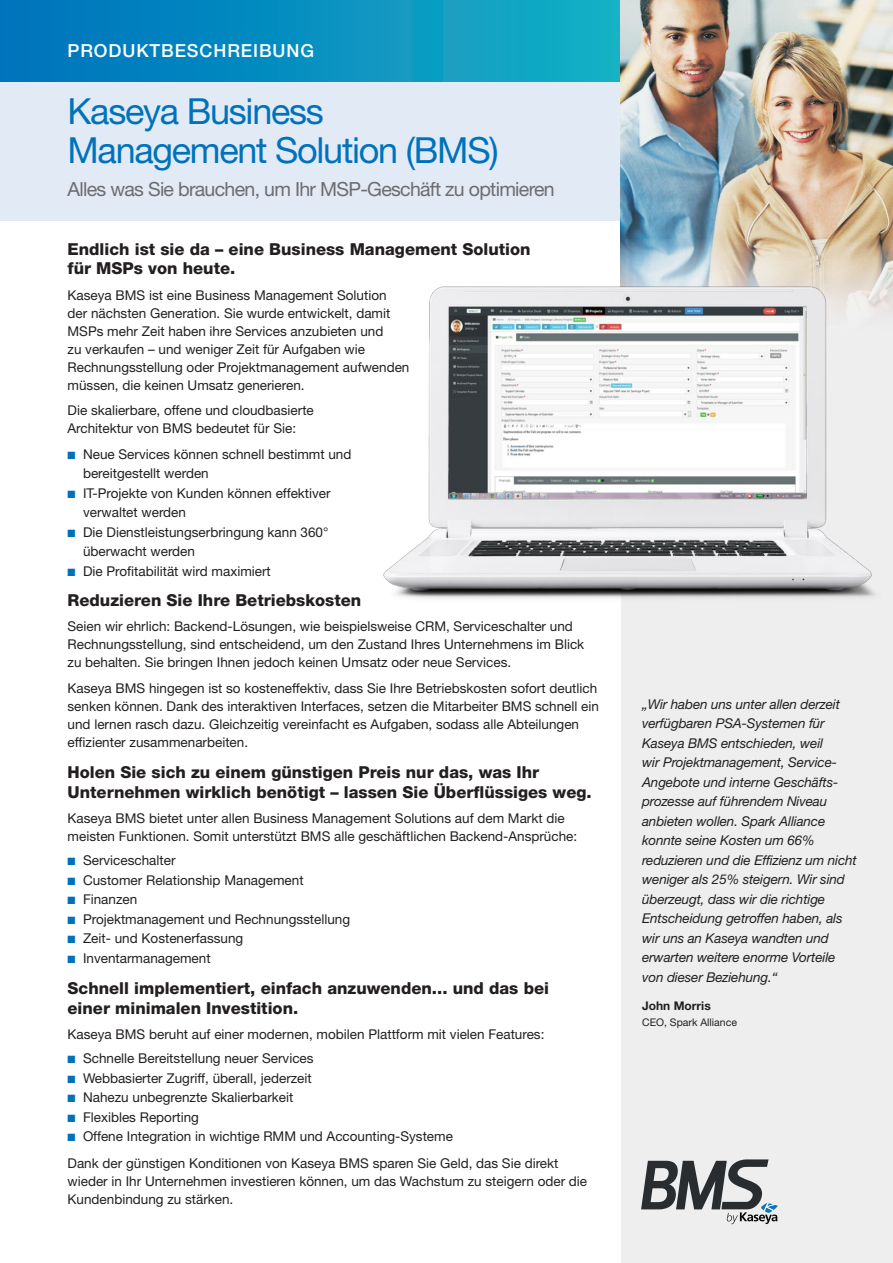
<style>
.page{position:relative;width:893px;height:1263px;background:#fff}
.page>*{position:absolute;margin:0;border:0;box-sizing:border-box;transform-origin:0 0}
.t1{font:36px/39px "Helvetica Neue";letter-spacing:-.035em;color:#0072bc}
.t2{font:19.5px "Helvetica Neue";letter-spacing:-.035em;color:#6c6d70}
.t3{font:500 18px "Helvetica Neue";letter-spacing:.05em;color:#fff}
.t4{font:800 16.5px/19.5px "Helvetica Neue";color:#231f20}
.t5{font:13.5px/18px "Helvetica Neue";color:#231f20}
.t6{font:italic 13.5px/19.5px "Helvetica Neue";letter-spacing:-.01em;color:#231f20}
.t7{font:700 12px "Helvetica Neue";color:#231f20}
.t8{font:10.5px "Helvetica Neue";color:#231f20}
.s1{color:#0072bc}
</style>
<div class="page">
<div style="left:0;top:81px;width:621px;height:140px;background:#e2eaf6"></div>
<div style="left:621px;top:0;width:272px;height:1263px;background:#eeeeef"></div>
<div style="left:0;top:0;width:621px;height:81px;background:linear-gradient(to right,#0071bc,#16b1c5)"></div>
<img style="left:621px;top:0;width:272px;height:239px">
<img style="left:621px;top:239px;width:272px;height:26px">
<svg style="left:641px;top:1159px;width:137px;height:65px"></svg>
<img style="left:383px;top:265px;width:510px;height:334px">
<h3 class="t3" style="left:68px;top:44px;width:248px">PRODUKTBESCHREIBUNG</h3>
<h1 class="t1" style="left:68px;top:95px;width:433px">Kaseya Business<br>Management Solution (BMS)</h1>
<h2 class="t2" style="left:68px;top:182px;width:489px">Alles was Sie brauchen, um Ihr MSP-Geschäft zu optimieren</h2>
<p class="t4" style="left:68px;top:240px;width:465px">Endlich ist sie da – eine Business Management Solution für MSPs von heute.</p>
<p class="t5" style="left:68px;top:287px;width:343px">Kaseya BMS ist eine Business Management Solution der nächsten Generation. Sie wurde entwickelt, damit MSPs mehr Zeit haben ihre Services anzubieten und<br>zu verkaufen – und weniger Zeit für Aufgaben wie Rechnungsstellung oder Projektmanagement aufwenden müssen, die keinen Umsatz generieren.</p>
<p class="t5" style="left:68px;top:403px;width:248px">Die skalierbare, offene und cloudbasierte<br>Architektur von BMS bedeutet für Sie:</p>
<p class="t5" style="left:83px;top:445px;width:270px;line-height:19.5px;text-indent:-15px"><span class="s1">■</span> Neue Services können schnell bestimmt und bereitgestellt werden</p>
<p class="t5" style="left:83px;top:484px;width:249px;line-height:19.5px;text-indent:-15px"><span class="s1">■</span> IT-Projekte von Kunden können effektiver verwaltet werden</p>
<p class="t5" style="left:83px;top:523px;width:247px;line-height:19.5px;text-indent:-15px"><span class="s1">■</span> Die Dienstleistungserbringung kann 360° überwacht werden</p>
<p class="t5" style="left:68px;top:563px;width:205px"><span class="s1">■</span> Die Profitabilität wird maximiert</p>
<p class="t4" style="left:68px;top:591px;width:295px">Reduzieren Sie Ihre Betriebskosten</p>
<p class="t5" style="left:68px;top:619px;width:518px">Seien wir ehrlich: Backend-Lösungen, wie beispielsweise CRM, Serviceschalter und<br>Rechnungsstellung, sind entscheidend, um den Zustand Ihres Unternehmens im Blick zu behalten. Sie bringen Ihnen jedoch keinen Umsatz oder neue Services.</p>
<p class="t5" style="left:68px;top:680px;width:533px">Kaseya BMS hingegen ist so kosteneffektiv, dass Sie Ihre Betriebskosten sofort deutlich senken können. Dank des interaktiven Interfaces, setzen die Mitarbeiter BMS schnell ein und lernen rasch dazu. Gleichzeitig vereinfacht es Aufgaben, sodass alle Abteilungen effizienter zusammenarbeiten.</p>
<p class="t4" style="left:68px;top:764px;width:526px">Holen Sie sich zu einem günstigen Preis nur das, was Ihr<br>Unternehmen wirklich benötigt – lassen Sie Überflüssiges weg.</p>
<p class="t5" style="left:68px;top:811px;width:511px">Kaseya BMS bietet unter allen Business Management Solutions auf dem Markt die meisten Funktionen. Somit unterstützt BMS alle geschäftlichen Backend-Ansprüche:</p>
<p class="t5" style="left:68px;top:853px;width:109px"><span class="s1">■</span> Serviceschalter</p>
<p class="t5" style="left:68px;top:872px;width:238px"><span class="s1">■</span> Customer Relationship Management</p>
<p class="t5" style="left:68px;top:892px;width:71px"><span class="s1">■</span> Finanzen</p>
<p class="t5" style="left:68px;top:911px;width:284px"><span class="s1">■</span> Projektmanagement und Rechnungsstellung</p>
<p class="t5" style="left:68px;top:931px;width:177px"><span class="s1">■</span> Zeit- und Kostenerfassung</p>
<p class="t5" style="left:68px;top:950px;width:145px"><span class="s1">■</span> Inventarmanagement</p>
<p class="t4" style="left:68px;top:980px;width:483px">Schnell implementiert, einfach anzuwenden... und das bei einer minimalen Investition.</p>
<p class="t5" style="left:68px;top:1027px;width:478px">Kaseya BMS beruht auf einer modernen, mobilen Plattform mit vielen Features:</p>
<p class="t5" style="left:68px;top:1051px;width:248px"><span class="s1">■</span> Schnelle Bereitstellung neuer Services</p>
<p class="t5" style="left:68px;top:1070px;width:246px"><span class="s1">■</span> Webbasierter Zugriff, überall, jederzeit</p>
<p class="t5" style="left:68px;top:1090px;width:227px"><span class="s1">■</span> Nahezu unbegrenzte Skalierbarkeit</p>
<p class="t5" style="left:68px;top:1109px;width:133px"><span class="s1">■</span> Flexibles Reporting</p>
<p class="t5" style="left:68px;top:1124px;width:492px;line-height:27px"><span class="s1">■</span> Offene Integration in wichtige RMM und Accounting-Systeme<br>Dank der günstigen Konditionen von Kaseya BMS sparen Sie Geld, das Sie direkt</p>
<p class="t5" style="left:68px;top:1174px;width:521px">wieder in Ihr Unternehmen investieren können, um das Wachstum zu steigern oder die<br>Kundenbindung zu stärken.</p>
<p class="t6" style="left:642px;top:696px;width:216px">„Wir haben uns unter allen derzeit verfügbaren PSA-Systemen für<br>Kaseya BMS entschieden, weil<br>wir Projektmanagement, Service-<br>Angebote und interne Geschäfts&shy;prozesse auf führendem Niveau anbieten wollen. Spark Alliance konnte seine Kosten um 66% reduzieren und die Effizienz um nicht weniger als 25% steigern. Wir sind überzeugt, dass wir die richtige<br>Entscheidung getroffen haben, als wir uns an Kaseya wandten und erwarten weitere enorme Vorteile von dieser Beziehung.“</p>
<p class="t7" style="left:642px;top:1002px;width:70px">John Morris</p>
<p class="t8" style="left:642px;top:1018px;width:96px">CEO, Spark Alliance</p>
</div>
